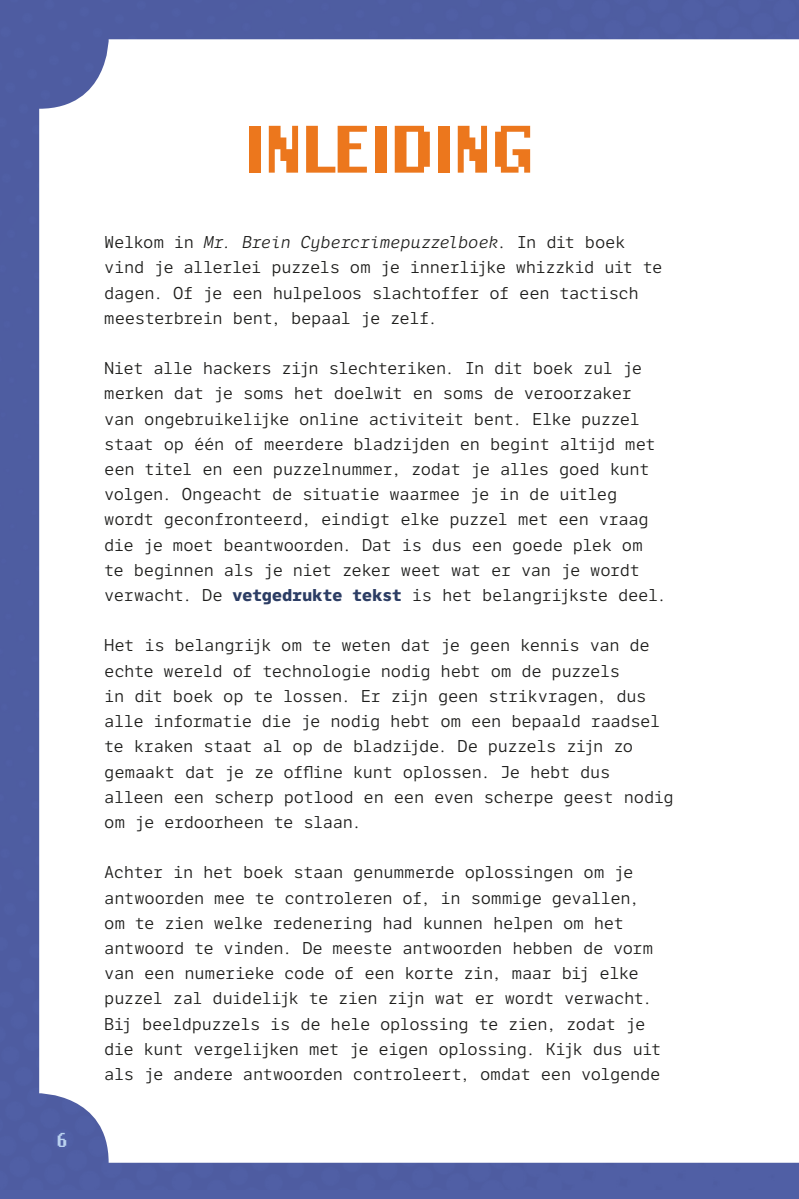
<style>
.page{position:relative;width:799px;height:1199px;background:#fff}
.page>*{position:absolute;margin:0;border:0;box-sizing:border-box;transform-origin:0 0}
.t1{font:700 70px "Lo Res 12 OT";letter-spacing:-.05em;color:#ec771d}
.t2{font:700 21px "Lo Res 15 OT";color:#bbd3f0}
.t3{font:16.62px/25.2px "LFT Etica Mono";letter-spacing:-.025em;color:#1d1d1b}
.s1{font-style:italic}
.s2{font-weight:700;color:#2c3d64}
</style>
<div class="page">
<img style="left:0;top:0;width:799px;height:1190px">
<p class="t2" style="left:57px;top:1127px;width:13px">6</p>
<h1 class="t1" style="left:243px;top:102px;width:294px">INLEIDING</h1>
<p class="t3" style="left:104px;top:230px;width:560px">Welkom in <span class="s1">Mr. Brein Cybercrimepuzzelboek</span>. In dit boek vind je allerlei puzzels om je innerlijke whizzkid uit te dagen. Of je een hulpeloos slachtoffer of een tactisch meesterbrein bent, bepaal je zelf.</p>
<p class="t3" style="left:104px;top:356px;width:564px">Niet alle hackers zijn slechteriken. In dit boek zul je merken dat je soms het doelwit en soms de veroorzaker<br>van ongebruikelijke online activiteit bent. Elke puzzel staat op één of meerdere bladzijden en begint altijd met een titel en een puzzelnummer, zodat je alles goed kunt volgen. Ongeacht de situatie waarmee je in de uitleg wordt geconfronteerd, eindigt elke puzzel met een vraag die je moet beantwoorden. Dat is dus een goede plek om<br>te beginnen als je niet zeker weet wat er van je wordt verwacht. De <span class="s2">vetgedrukte tekst</span> is het belangrijkste deel.</p>
<p class="t3" style="left:104px;top:633px;width:571px">Het is belangrijk om te weten dat je geen kennis van de echte wereld of technologie nodig hebt om de puzzels<br>in dit boek op te lossen. Er zijn geen strikvragen, dus alle informatie die je nodig hebt om een bepaald raadsel te kraken staat al op de bladzijde. De puzzels zijn zo gemaakt dat je ze offline kunt oplossen. Je hebt dus alleen een scherp potlood en een even scherpe geest nodig om je erdoorheen te slaan.</p>
<p class="t3" style="left:104px;top:860px;width:559px">Achter in het boek staan genummerde oplossingen om je antwoorden mee te controleren of, in sommige gevallen, om te zien welke redenering had kunnen helpen om het antwoord te vinden. De meeste antwoorden hebben de vorm van een numerieke code of een korte zin, maar bij elke puzzel zal duidelijk te zien zijn wat er wordt verwacht.<br>Bij beeldpuzzels is de hele oplossing te zien, zodat je die kunt vergelijken met je eigen oplossing. Kijk dus uit als je andere antwoorden controleert, omdat een volgende</p>
</div>
